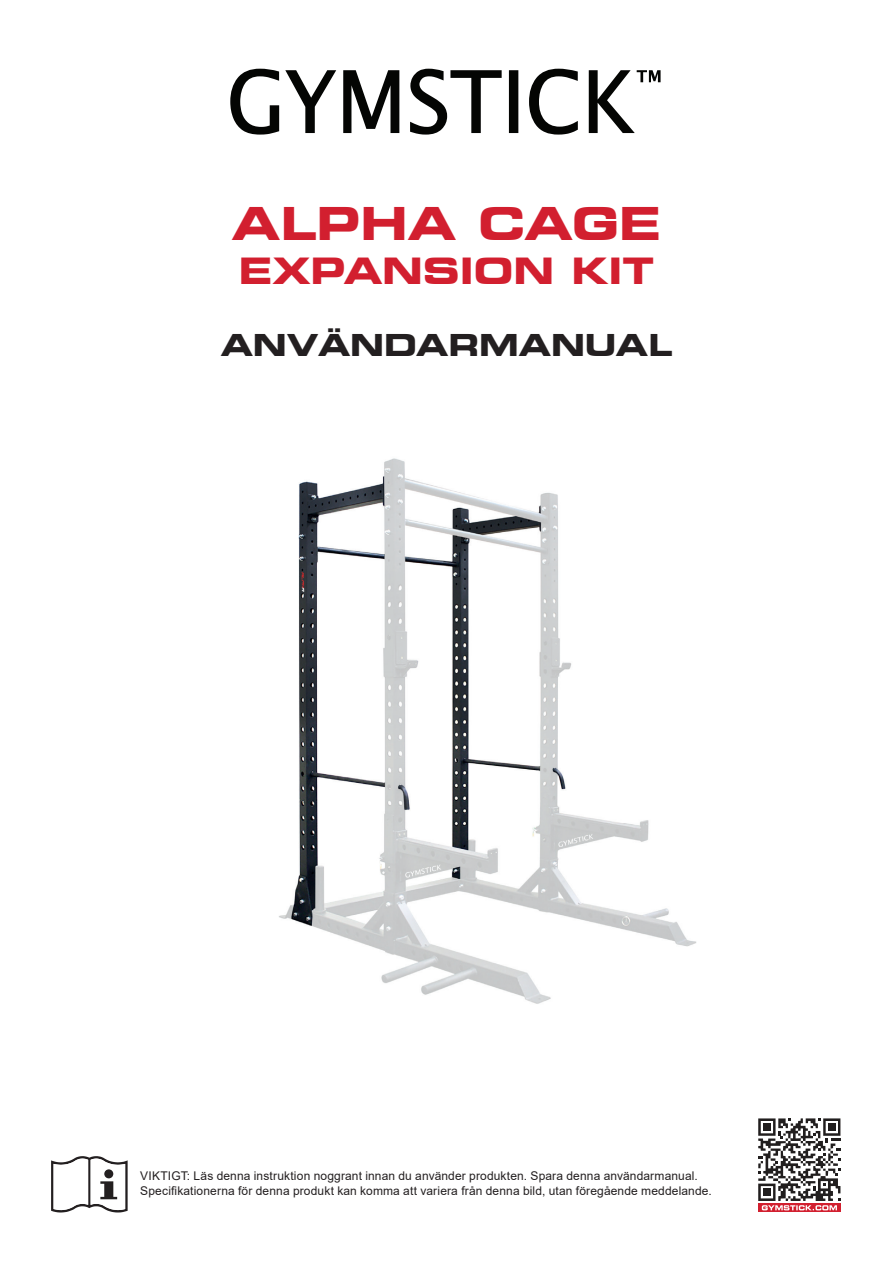
<style>
.page{position:relative;width:893px;height:1263px;background:#fff}
.page>*{position:absolute;margin:0;border:0;box-sizing:border-box;transform-origin:0 0}
.t1{font:700 expanded 45px "Square 721 BT";color:#d21f2f}
.t2{font:700 expanded 36px "Square 721 BT";color:#d21f2f}
.t3{font:700 expanded 30px "Square 721 BT";color:#231f20}
.t4{font:12px "Arial";letter-spacing:.01em;color:#231f20}
</style>
<div class="page">
<svg style="left:230px;top:69px;width:49px;height:66px"></svg>
<svg style="left:285px;top:70px;width:51px;height:63px"></svg>
<svg style="left:343px;top:70px;width:56px;height:63px"></svg>
<svg style="left:410px;top:69px;width:92px;height:66px"></svg>
<svg style="left:509px;top:70px;width:9px;height:63px"></svg>
<svg style="left:529px;top:69px;width:49px;height:66px"></svg>
<svg style="left:589px;top:70px;width:72px;height:63px"></svg>
<img style="left:279px;top:458px;width:418px;height:546px">
<svg style="left:51px;top:1156px;width:77px;height:56px"></svg>
<div style="left:104px;top:1169px;width:9px;height:9px;background:#231f20;border-radius:50%"></div>
<svg style="left:758px;top:1210px;width:82px;height:2px"></svg>
<svg style="left:758px;top:1118px;width:82px;height:92px"></svg>
<p class="t1" style="left:232px;top:197px;width:430px">ALPHA CAGE</p>
<p class="t2" style="left:239px;top:249px;width:417px">EXPANSION KIT</p>
<p class="t3" style="left:221px;top:327px;width:453px">ANVÄNDARMANUAL</p>
<p class="t4" style="left:140px;top:1168px;width:559px">VIKTIGT: Läs denna instruktion noggrant innan du använder produkten. Spara denna användarmanual.</p>
<p class="t4" style="left:140px;top:1182px;width:573px">Specifikationerna för denna produkt kan komma att variera från denna bild, utan föregående meddelande.</p>
</div>
